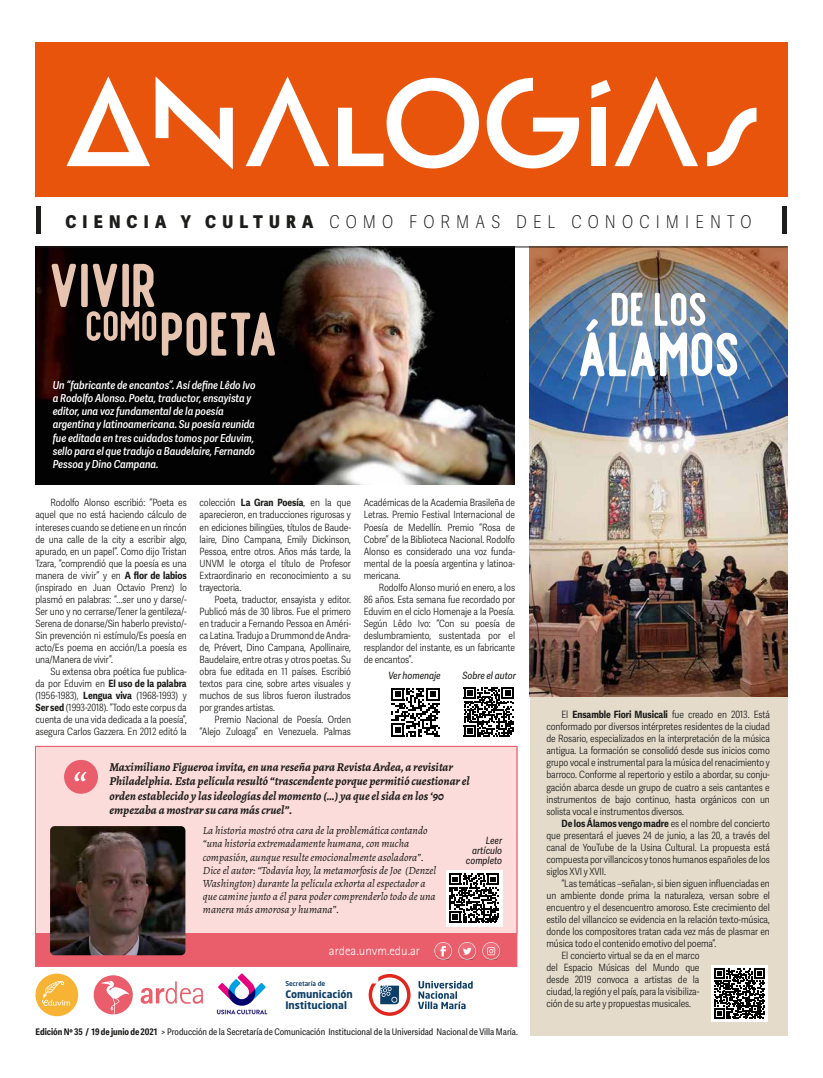
<style>
.page{position:relative;width:823px;height:1078px;background:#fff}
.page>*{position:absolute;margin:0;border:0;box-sizing:border-box;transform-origin:0 0}
.t1{font:77.1px "Offlander";letter-spacing:-.01em;color:#fff}
.t2{font:76.1px "Offlander";letter-spacing:-.01em;color:#e7c4af}
.t3{font:58.2px "Offlander";color:#fff}
.t4{font:52.3px "Offlander";color:#e7c4af}
.t5{font:17.6px "Adelle Sans Cnd Th";letter-spacing:.35em;color:#1d1d1b}
.t6{font:300 13px "Rotis Sans Serif Std";color:#fff}
.t7{font:italic 700 12px/14.4px "Alegreya";color:#1d1d1b}
.t8{font:italic 11px/13.2px "Alegreya";color:#1d1d1b}
.t9{font:italic 11px/13.2px "Adelle Sans Cnd Sb";color:#fff}
.t10{font:700 10.3px/11.4px "Neo Sans Std";color:#0d3e67}
.t11{font:10px/12px "Adelle Sans Cnd Lt";letter-spacing:-.01em;color:#1d1d1b;text-align:justify}
.t12{font:italic 10px/10px "Adelle Sans Cnd";color:#1d1d1b;text-align:right}
.t13{font:700 10px "Adelle Sans Cnd";letter-spacing:-.01em;color:#1d1d1b}
.t14{font:9.1px "Adelle Sans Cnd";color:#1d1d1b}
.t15{font:500 6.6px "Neo Sans Std";color:#0d3e67}
.s1{font-family:"Adelle Sans Cnd Xb"}
.s2{font-family:"Adelle Sans Cnd";font-weight:700}
.s3{font-family:"Adelle Sans Cnd Lt";font-weight:400}
.s4{font-weight:700}
</style>
<div class="page">
<img style="left:35px;top:248px;width:479px;height:237px">
<div style="left:529px;top:247px;width:258px;height:788px;background:#e4dbcb"></div>
<img style="left:529px;top:248px;width:258px;height:448px">
<div style="left:35px;top:43px;width:752px;height:154px;background:#e9540d"></div>
<svg style="left:486px;top:78px;width:92px;height:90px"></svg>
<svg style="left:66px;top:76px;width:167px;height:93px"></svg>
<svg style="left:338px;top:78px;width:140px;height:90px"></svg>
<svg style="left:245px;top:76px;width:84px;height:90px"></svg>
<svg style="left:707px;top:108px;width:49px;height:58px"></svg>
<svg style="left:591px;top:76px;width:106px;height:90px"></svg>
<hr style="left:36px;top:206px;width:4px;height:28px;background:#1d1d1b">
<hr style="left:782px;top:206px;width:4px;height:28px;background:#1d1d1b">
<hr style="left:35px;top:247px;width:752px;height:1px;background:#1d1d1b">
<svg style="left:217px;top:973px;width:50px;height:41px"></svg>
<svg style="left:418px;top:980px;width:54px;height:28px"></svg>
<svg style="left:368px;top:974px;width:42px;height:41px"></svg>
<svg style="left:35px;top:973px;width:43px;height:42px"></svg>
<svg style="left:140px;top:981px;width:63px;height:22px"></svg>
<svg style="left:94px;top:975px;width:39px;height:39px"></svg>
<div style="left:35px;top:745px;width:482px;height:221px;background:#ea5e6b"></div>
<div style="left:35px;top:745px;width:482px;height:188px;background:#fbdcda;border:1px solid #ea5e6b"></div>
<div style="left:64px;top:759px;width:34px;height:34px;background:#ea5e6b;border-radius:50%"></div>
<svg style="left:74px;top:771px;width:12px;height:10px"></svg>
<hr style="left:481px;top:957px;width:19px;height:3px;background:#1d1d1b;border-radius:50%">
<svg style="left:482px;top:942px;width:17px;height:16px"></svg>
<hr style="left:433px;top:957px;width:20px;height:3px;background:#1d1d1b;border-radius:50%">
<svg style="left:434px;top:941px;width:18px;height:18px"></svg>
<svg style="left:435px;top:942px;width:16px;height:16px"></svg>
<hr style="left:457px;top:957px;width:19px;height:3px;background:#1d1d1b;border-radius:50%">
<svg style="left:458px;top:941px;width:18px;height:18px"></svg>
<svg style="left:459px;top:942px;width:16px;height:16px"></svg>
<img style="left:50px;top:826px;width:135px;height:129px">
<svg style="left:391px;top:688px;width:48px;height:48px"></svg>
<svg style="left:463px;top:687px;width:50px;height:49px"></svg>
<div style="left:710px;top:965px;width:57px;height:56px;background:#fff"></div>
<svg style="left:714px;top:968px;width:50px;height:50px"></svg>
<div style="left:445px;top:869px;width:57px;height:57px;background:#fff"></div>
<svg style="left:449px;top:873px;width:49px;height:49px"></svg>
<h3 class="t5" style="left:65px;top:209px;width:687px"><span class="s1">CIENCIA Y CULTURA</span> COMO FORMAS DEL CONOCIMIENTO</h3>
<h2 class="t2" style="left:48px;top:251px;width:111px">Vivir</h2>
<h3 class="t4" style="left:85px;top:302px;width:75px">como</h3>
<h2 class="t2" style="left:159px;top:299px;width:120px">poeta</h2>
<p class="t9" style="left:53px;top:378px;width:204px">Un “fabricante de encantos”. Así define Lêdo Ivo a Rodolfo Alonso. Poeta, traductor, ensayista y editor, una voz fundamental de la poesía argentina y latinoamericana. Su poesía reunida fue editada en tres cuidados tomos por Eduvim, sello para el que tradujo a Baudelaire, Fernando Pessoa y Dino Campana.</p>
<p class="t11" style="left:35px;top:496px;width:153px;text-indent:15px">Rodolfo Alonso escribió: “Poeta es aquel que no está haciendo cálculo de intereses cuando se detiene en un rincón de una calle de la city a escribir algo, apurado, en un papel”. Como dĳo Tristan Tzara, “comprendió que la poesía es una manera de vivir” y en <span class="s2">A flor de labios </span>(inspirado en Juan Octavio Prenz) lo plasmó en palabras: “…ser uno y darse/- Ser uno y no cerrarse/Tener la gentileza/- Serena de donarse/Sin haberlo previsto/- Sin prevención ni estímulo/Es poesía en acto/Es poema en acción/La poesía es una/Manera de vivir”.</p>
<p class="t11" style="left:50px;top:664px;width:138px">Su extensa obra poética fue publica-</p>
<p class="t13" style="left:35px;top:675px;width:153px"><span class="s3">da por Eduvim en</span> El uso de la palabra</p>
<p class="t11" style="left:35px;top:688px;width:153px">(1956-1983), <span class="s2">Lengua viva</span> (1968-1993) y <span class="s2">Ser sed</span> (1993-2018). “Todo este corpus da cuenta de una vida dedicada a la poesía”, asegura Carlos Gazzera. En 2012 editó la</p>
<p class="t11" style="left:199px;top:496px;width:153px">colección <span class="s2">La Gran Poesía</span>, en la que aparecieron, en traducciones rigurosas y en ediciones bilingües, títulos de Baude&shy;laire, Dino Campana, Emily Dickinson, Pessoa, entre otros. Años más tarde, la UNVM le otorga el título de Profesor Extraordinario en reconocimiento a su trayectoria.</p>
<p class="t11" style="left:199px;top:592px;width:153px;text-indent:15px">Poeta, traductor, ensayista y editor.<br>Publicó más de 30 libros. Fue el primero en traducir a Fernando Pessoa en Améri&shy;ca Latina. Tradujo a Drummond de Andra&shy;de, Prévert, Dino Campana, Apollinaire, Baudelaire, entre otras y otros poetas. Su obra fue editada en 11 países. Escribió textos para cine, sobre artes visuales y muchos de sus libros fueron ilustrados por grandes artistas.</p>
<p class="t11" style="left:199px;top:712px;width:153px;text-align:right">Premio Nacional de Poesía. Orden “Alejo Zuloaga” en Venezuela. Palmas</p>
<p class="t11" style="left:363px;top:496px;width:153px">Académicas de la Academia Brasileña de Letras. Premio Festival Internacional de Poesía de Medellín. Premio “Rosa de Cobre” de la Biblioteca Nacional. Rodolfo Alonso es considerado una voz funda&shy;mental de la poesía argentina y latinoa&shy;mericana.</p>
<p class="t11" style="left:363px;top:580px;width:153px;text-indent:15px">Rodolfo Alonso murió en enero, a los 86 años. Esta semana fue recordado por Eduvim en el ciclo Homenaje a la Poesía.<br>Según Lêdo Ivo: “Con su poesía de deslumbramiento, sustentada por el resplandor del instante, es un fabricante de encantos”.</p>
<p class="t12" style="left:388px;top:670px;width:54px">Ver homenaje</p>
<p class="t12" style="left:462px;top:670px;width:55px">Sobre el autor</p>
<p class="t7" style="left:109px;top:759px;width:361px">Maximiliano Figueroa invita, en una reseña para Revista Ardea, a revisitar Philadelphia. Esta película resultó “trascendente porque permitió cuestionar el orden establecido y las ideologías del momento (…) ya que el sida en los ‘90 empezaba a mostrar su cara más cruel”.</p>
<p class="t8" style="left:203px;top:823px;width:235px">La historia mostró otra cara de la problemática contando “una historia extremadamente humana, con mucha compasión, aunque resulte emocionalmente asoladora”.<br>Dice el autor: “Todavía hoy, la metamorfosis de Joe (Denzel Washington) durante la película exhorta al espectador a que camine junto a él para poder comprenderlo todo de una manera más amorosa y humana”.</p>
<p class="t12" style="left:465px;top:834px;width:38px">Leer artículo completo</p>
<h3 class="t6" style="left:329px;top:943px;width:92px">ardea.unvm.edu.ar</h3>
<p class="t15" style="left:285px;top:979px;width:42px">Secretaría de</p>
<p class="t10" style="left:285px;top:987px;width:69px">Comunicación<br>Institucional</p>
<p class="t14" style="left:35px;top:1025px;width:483px"><span class="s4">Edición Nº 35 / 19 de junio de 2021</span> &gt; Producción de la Secretaría de Comunicación Institucional de la Universidad Nacional de Villa María.</p>
<h3 class="t3" style="left:609px;top:282px;width:99px">De los</h3>
<h1 class="t1" style="left:576px;top:319px;width:164px">Álamos</h1>
<p class="t11" style="left:546px;top:708px;width:225px;text-indent:15px">El <span class="s2">Ensamble Fiori Musicali</span> fue creado en 2013. Está conformado por diversos intérpretes residentes de la ciudad de Rosario, especializados en la interpretación de la música antigua. La formación se consolidó desde sus inicios como grupo vocal e instrumental para la música del renacimiento y barroco. Conforme al repertorio y estilo a abordar, su conju&shy;gación abarca desde un grupo de cuatro a seis cantantes e instrumentos de bajo continuo, hasta orgánicos con un solista vocal e instrumentos diversos.</p>
<p class="t11" style="left:546px;top:816px;width:225px;text-indent:15px"><span class="s2">De los Álamos vengo madre</span> es el nombre del concierto que presentará el jueves 24 de junio, a las 20, a través del canal de YouTube de la Usina Cultural. La propuesta está compuesta por villancicos y tonos humanos españoles de los siglos XVI y XVII.</p>
<p class="t11" style="left:561px;top:876px;width:210px">“Las temáticas –señalan-, si bien siguen influenciadas en</p>
<p class="t11" style="left:546px;top:888px;width:225px">un ambiente donde prima la naturaleza, versan sobre el</p>
<p class="t11" style="left:546px;top:900px;width:225px">encuentro y el desencuentro amoroso. Este crecimiento del</p>
<p class="t11" style="left:546px;top:912px;width:225px">estilo del villancico se evidencia en la relación texto-música,</p>
<p class="t11" style="left:546px;top:924px;width:225px">donde los compositores tratan cada vez más de plasmar en</p>
<p class="t11" style="left:546px;top:936px;width:171px">música todo el contenido emotivo del poema”.</p>
<p class="t11" style="left:561px;top:948px;width:139px">El concierto virtual se da en el marco</p>
<p class="t11" style="left:546px;top:960px;width:154px">del Espacio Músicas del Mundo que</p>
<p class="t11" style="left:546px;top:972px;width:154px">desde 2019 convoca a artistas de la</p>
<p class="t11" style="left:546px;top:984px;width:154px">ciudad, la región y el país, para la visibiliza-</p>
<p class="t11" style="left:546px;top:996px;width:146px">ción de su arte y propuestas musicales.</p>
</div>
